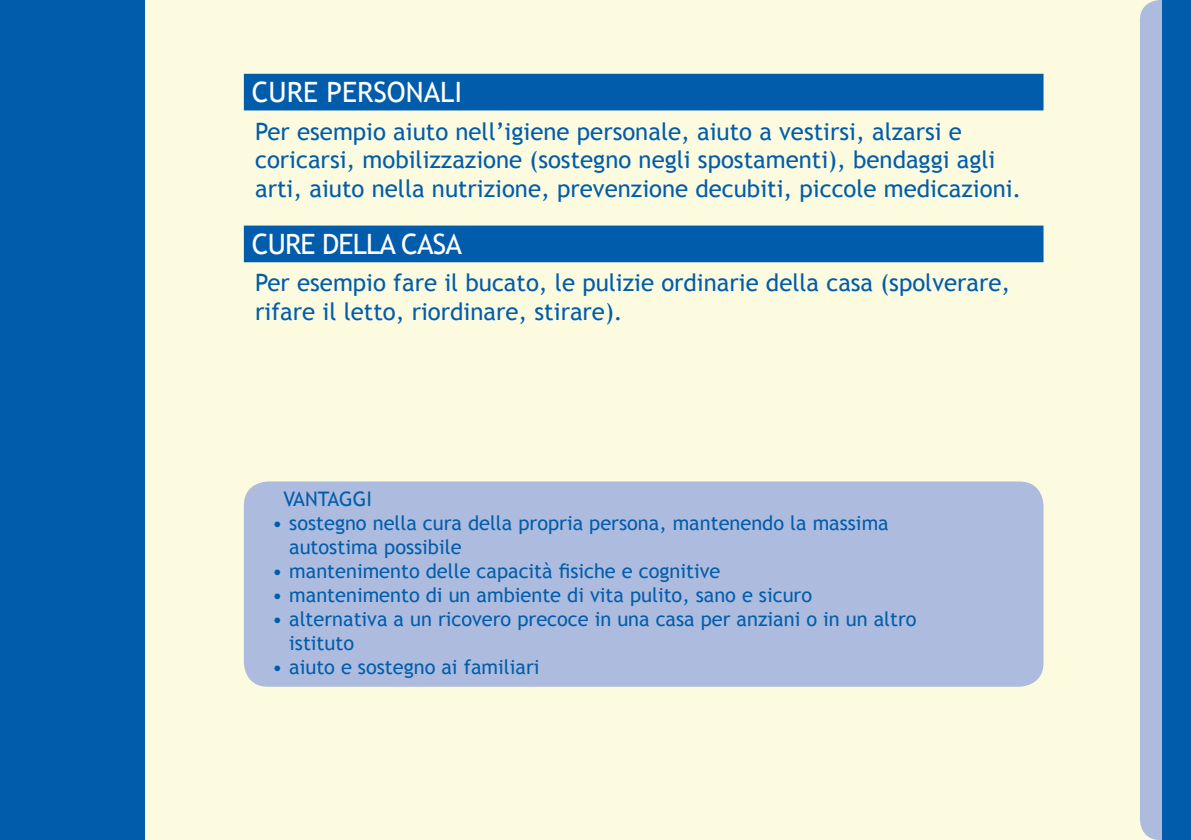
<style>
.page{position:relative;width:1191px;height:840px;background:#fff}
.page>*{position:absolute;margin:0;border:0;box-sizing:border-box;transform-origin:0 0}
.t1{font:28px "Trebuchet MS";color:#fff}
.t2{font:28px "Trebuchet MS";letter-spacing:-.03em;color:#fff}
.t3{font:24px/28.8px "Trebuchet MS";color:#015dab}
.t4{font:20px/24px "Trebuchet MS";color:#015dab}
</style>
<div class="page">
<div style="left:0;top:0;width:1191px;height:839px;background:#fcfbe0"></div>
<div style="left:1140px;top:0;width:45px;height:839px;background:#adbcde;border-radius:20px"></div>
<div style="left:0;top:0;width:145px;height:839px;background:#015dab"></div>
<div style="left:1162px;top:0;width:29px;height:839px;background:#015dab"></div>
<svg style="left:244px;top:74px;width:799px;height:188px"></svg>
<div style="left:244px;top:481px;width:799px;height:205px;background:#adbcde;border-radius:24px"></div>
<p class="t1" style="left:252px;top:76px;width:212px">CURE PERSONALI</p>
<p class="t3" style="left:255px;top:117px;width:767px">Per esempio aiuto nell’igiene personale, aiuto a vestirsi, alzarsi e coricarsi, mobilizzazione (sostegno negli spostamenti), bendaggi agli arti, aiuto nella nutrizione, prevenzione decubiti, piccole medicazioni.</p>
<p class="t2" style="left:252px;top:228px;width:212px">CURE DELLA CASA</p>
<p class="t3" style="left:255px;top:268px;width:756px">Per esempio fare il bucato, le pulizie ordinarie della casa (spolverare, rifare il letto, riordinare, stirare).</p>
<p class="t4" style="left:283px;top:487px;width:90px">VANTAGGI</p>
<p class="t4" style="left:289px;top:511px;width:601px;text-indent:-17px">• sostegno nella cura della propria persona, mantenendo la massima autostima possibile</p>
<p class="t4" style="left:272px;top:559px;width:450px">• mantenimento delle capacità fisiche e cognitive</p>
<p class="t4" style="left:272px;top:583px;width:541px">• mantenimento di un ambiente di vita pulito, sano e sicuro</p>
<p class="t4" style="left:289px;top:607px;width:629px;text-indent:-17px">• alternativa a un ricovero precoce in una casa per anziani o in un altro istituto</p>
<p class="t4" style="left:272px;top:655px;width:269px">• aiuto e sostegno ai familiari</p>
</div>
